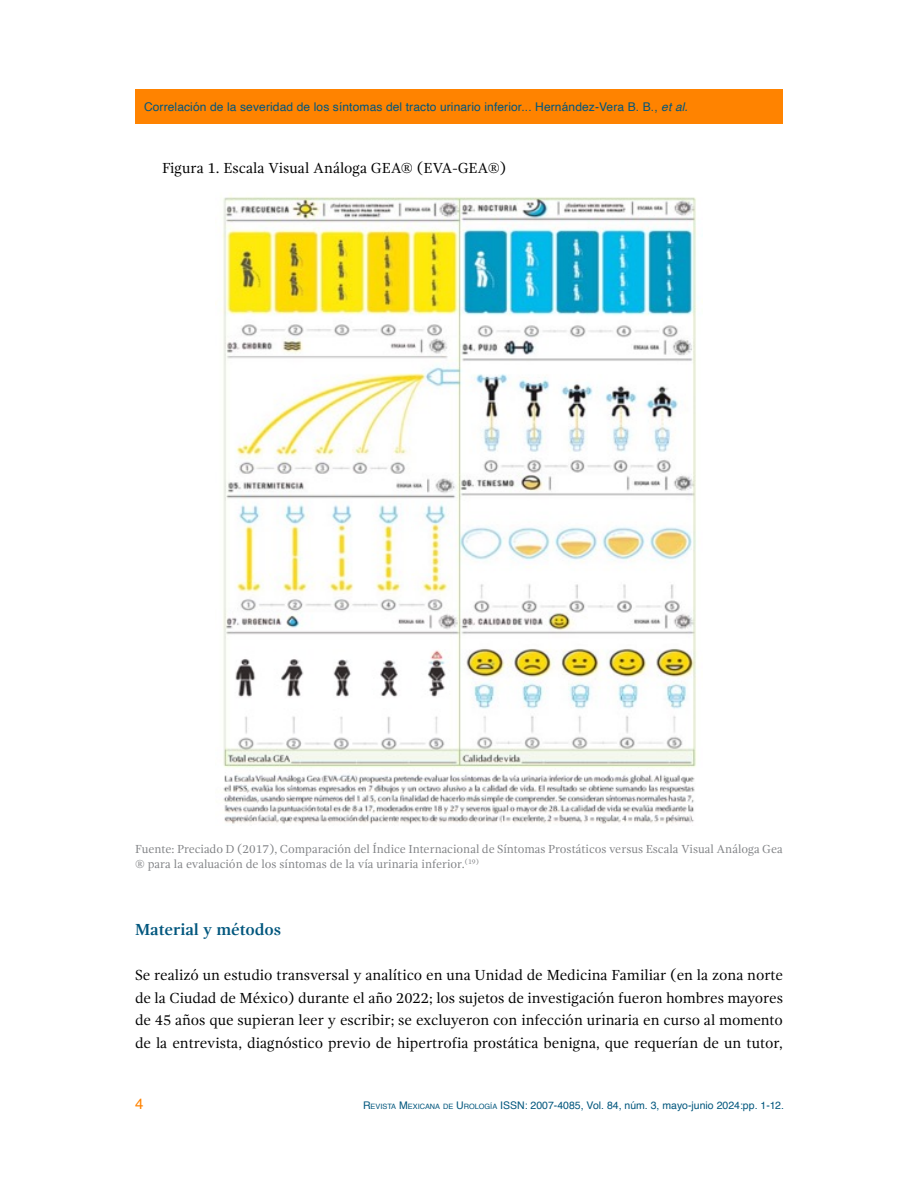
<style>
.page{position:relative;width:918px;height:1188px;background:#fff}
.page>*{position:absolute;margin:0;border:0;box-sizing:border-box;transform-origin:0 0}
.t1{font:700 16.5px "Gandhi Serif";color:#00567d}
.t2{font:15px/22.5px "Gandhi Serif";color:#000;text-align:justify}
.t3{font:15px "Helvetica";color:#ff8300}
.t4{font:12px/15px "Gandhi Serif";color:#808285}
.t5{font:12px "Helvetica";letter-spacing:.01em;color:#00567d}
.t6{font:10.5px "Helvetica";color:#00567d}
.s1{font-style:italic}
.s2{font-style:inherit}
.s3{font-size:7.35px}
</style>
<div class="page">
<div style="left:135px;top:89px;width:648px;height:34px;background:#ff8300"></div>
<img style="left:222px;top:195px;width:481px;height:629px">
<p class="t5" style="left:144px;top:97px;width:545px">Correlación de la severidad de los síntomas del tracto urinario inferior... Hernández-Vera B. B., <span class="s1">et al.</span></p>
<p class="t2" style="left:162px;top:157px;width:346px">Figura 1. Escala Visual Análoga GEA® (EVA-GEA®)</p>
<p class="t4" style="left:135px;top:841px;width:649px">Fuente: Preciado D (2017), Comparación del Índice Internacional de Síntomas Prostáticos versus Escala Visual Análoga Gea ® para la evaluación de los síntomas de la vía urinaria inferior.<sup>(19)</sup></p>
<p class="t1" style="left:135px;top:921px;width:148px">Material y métodos</p>
<p class="t2" style="left:135px;top:964px;width:650px">Se realizó un estudio transversal y analítico en una Unidad de Medicina Familiar (en la zona norte de la Ciudad de México) durante el año 2022; los sujetos de investigación fueron hombres mayores de 45 años que supieran leer y escribir; se excluyeron con infección urinaria en curso al momento de la entrevista, diagnóstico previo de hipertrofia prostática benigna, que requerían de un tutor,</p>
<p class="t3" style="left:135px;top:1092px;width:10px">4</p>
<p class="t6" style="left:363px;top:1097px;width:423px"><span class="s2">R</span><span class="s3">EVISTA</span> <span class="s2">M</span><span class="s3">EXICANA DE</span> <span class="s2">U</span><span class="s3">ROLOGÍA</span> ISSN: 2007-4085, Vol. 84, núm. 3, mayo-junio 2024:pp. 1-12.</p>
</div>
